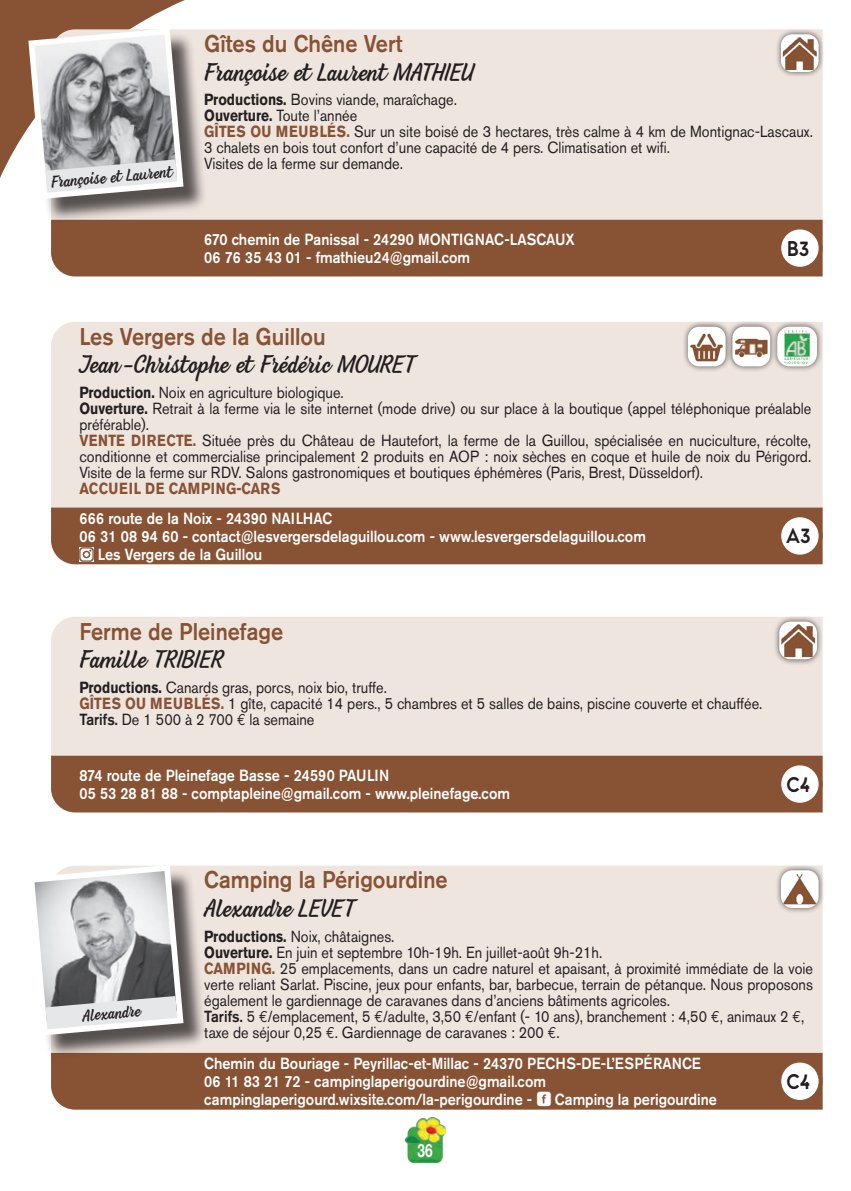
<style>
.page{position:relative;width:851px;height:1191px;background:#fff}
.page>*{position:absolute;margin:0;border:0;box-sizing:border-box;transform-origin:0 0}
.t1{font:24px "Beach Bar";color:#231f20}
.t2{font:500 24px "Akzidenz Grotesk Std";color:#885334;scale:.9 1}
.t3{font:700 22px "Venti CF";color:#231f20;scale:.9 1}
.t4{font:700 18.4px "Helvetica Neue";color:#fff;scale:.74 1}
.t5{font:16px/16px "Akzidenz Grotesk Std";color:#231f20;scale:.9 1}
.t6{font:500 16px/18px "Akzidenz Grotesk Std";color:#fff;scale:.9 1}
.t7{font:16px "Beach Bar";color:#231f20}
.t8{font:700 16px "Akzidenz Grotesk Std";letter-spacing:.025em;color:#885334;scale:.85 1}
.s1{font-weight:700}
.s2{font-weight:700;color:#885334}
.s3{font-weight:500}
.s4{font-family:"Euro Mono"}
.s5{font-family:"Koz Go Pr 6 N";font-weight:700}
</style>
<div class="page">
<svg style="left:0;top:0;width:185px;height:178px;fill:#885334"></svg>
<img style="left:405px;top:1117px;width:41px;height:45px">
<div style="left:183px;top:29px;width:639px;height:191px;background:#efe5df"></div>
<div style="left:51px;top:322px;width:771px;height:185px;background:#efe5df"></div>
<div style="left:51px;top:617px;width:771px;height:138px;background:#efe5df"></div>
<div style="left:51px;top:220px;width:771px;height:56px;background:#885334"></div>
<div style="left:779px;top:227px;width:41px;height:42px;background:#fff;border-radius:50%"></div>
<div style="left:777px;top:225px;width:45px;height:46px;border:4px solid #885334;border-radius:50%"></div>
<div style="left:51px;top:507px;width:771px;height:57px;background:#885334"></div>
<div style="left:779px;top:515px;width:41px;height:41px;background:#fff;border-radius:50%"></div>
<div style="left:777px;top:513px;width:45px;height:45px;border:4px solid #885334;border-radius:50%"></div>
<img style="left:79px;top:547px;width:15px;height:15px">
<div style="left:51px;top:755px;width:771px;height:57px;background:#885334"></div>
<div style="left:779px;top:763px;width:41px;height:41px;background:#fff;border-radius:50%"></div>
<div style="left:777px;top:761px;width:45px;height:45px;border:4px solid #885334;border-radius:50%"></div>
<div style="left:183px;top:865px;width:639px;height:188px;background:#efe5df"></div>
<div style="left:51px;top:1053px;width:771px;height:56px;background:#885334"></div>
<div style="left:779px;top:1060px;width:41px;height:42px;background:#fff;border-radius:50%"></div>
<div style="left:777px;top:1058px;width:45px;height:46px;border:4px solid #885334;border-radius:50%"></div>
<div style="left:774px;top:28px;width:51px;height:50px;background:#231f20;opacity:.75"></div>
<svg style="left:780px;top:34px;width:38px;height:38px"></svg>
<img style="left:782px;top:36px;width:34px;height:34px">
<div style="left:772px;top:615px;width:51px;height:50px;background:#231f20;opacity:.75"></div>
<svg style="left:779px;top:621px;width:37px;height:38px"></svg>
<img style="left:781px;top:623px;width:34px;height:34px">
<div style="left:726px;top:320px;width:50px;height:52px;background:#231f20;opacity:.75"></div>
<div style="left:732px;top:327px;width:38px;height:39px;background:#fff;border-radius:11px"></div>
<img style="left:735px;top:338px;width:33px;height:20px">
<div style="left:681px;top:320px;width:51px;height:52px;background:#231f20;opacity:.75"></div>
<div style="left:687px;top:327px;width:38px;height:39px;background:#fff;border-radius:11px"></div>
<img style="left:689px;top:329px;width:34px;height:34px">
<div style="left:774px;top:864px;width:51px;height:50px;background:#231f20;opacity:.75"></div>
<svg style="left:780px;top:870px;width:38px;height:38px"></svg>
<img style="left:782px;top:874px;width:34px;height:30px">
<div style="left:770px;top:320px;width:52px;height:52px;background:#231f20;opacity:.75"></div>
<div style="left:778px;top:328px;width:37px;height:37px;background:#fff;border-radius:11px"></div>
<img style="left:784px;top:330px;width:25px;height:33px">
<div style="left:777px;top:327px;width:39px;height:39px;border:2px solid #fff;border-radius:11px"></div>
<div style="left:32px;top:868px;width:176px;height:191px;background:#231f20;opacity:.75"></div>
<svg style="left:32px;top:865px;width:151px;height:170px"></svg>
<div style="left:32px;top:32px;width:176px;height:191px;background:#231f20;opacity:.75"></div>
<svg style="left:28px;top:28px;width:155px;height:171px"></svg>
<p class="t7" style="left:50px;top:172px;width:123px;rotate:-5deg">Françoise et Laurent</p>
<h1 class="t2" style="left:204px;top:29px;width:222px">Gîtes du Chêne Vert</h1>
<h1 class="t1" style="left:204px;top:57px;width:271px">Françoise et Laurent MATHIEU</h1>
<p class="t5" style="left:204px;top:92px;width:677px"><span class="s1">Productions.</span> Bovins viande, maraîchage.<br><span class="s1">Ouverture.</span> Toute l’année<br><span class="s2">GÎTES OU MEUBLÉS.</span> Sur un site boisé de 3 hectares, très calme à 4 km de Montignac-Lascaux.<br>3 chalets en bois tout confort d’une capacité de 4 pers. Climatisation et wifi.<br>Visites de la ferme sur demande.</p>
<p class="t6" style="left:204px;top:230px;width:413px">670 chemin de Panissal - 24290 MONTIGNAC-LASCAUX<br>06 76 35 43 01 - fmathieu24@gmail.com</p>
<h2 class="t3" style="left:787px;top:235px;width:26px">B3</h2>
<h1 class="t2" style="left:79px;top:321px;width:275px">Les Vergers de la Guillou</h1>
<h1 class="t1" style="left:79px;top:349px;width:337px">Jean-Christophe et Frédéric MOURET</h1>
<p class="t5" style="left:79px;top:384px;width:814px"><span class="s1">Production.</span> Noix en agriculture biologique.<br><span class="s1">Ouverture.</span> Retrait à la ferme via le site internet (mode drive) ou sur place à la boutique (appel téléphonique préalable préférable).<br><span class="s2">VENTE DIRECTE.</span> Située près du Château de Hautefort, la ferme de la Guillou, spécialisée en nuciculture, récolte, conditionne et commercialise principalement 2 produits en AOP : noix sèches en coque et huile de noix du Périgord.<br>Visite de la ferme sur RDV. Salons gastronomiques et boutiques éphémères (Paris, Brest, Düsseldorf).</p>
<p class="t8" style="left:79px;top:479px;width:238px">ACCUEIL DE CAMPING-CARS</p>
<p class="t6" style="left:79px;top:509px;width:282px">666 route de la Noix - 24390 NAILHAC</p>
<p class="t6" style="left:79px;top:527px;width:631px">06 31 08 94 60 - contact@lesvergersdelaguillou.com - www.lesvergersdelaguillou.com</p>
<p class="t6" style="left:98px;top:545px;width:184px">Les Vergers de la Guillou</p>
<h1 class="t2" style="left:79px;top:616px;width:228px">Ferme de Pleinefage</h1>
<h1 class="t1" style="left:79px;top:644px;width:145px">Famille TRIBIER</h1>
<p class="t5" style="left:79px;top:679px;width:760px"><span class="s1">Productions.</span> Canards gras, porcs, noix bio, truffe.<br><span class="s2">GÎTES OU MEUBLÉS.</span> 1 gîte, capacité 14 pers., 5 chambres et 5 salles de bains, piscine couverte et chauffée.<br><span class="s3">Tarifs.</span> De 1 500 à 2 700 <span class="s4">€</span> la semaine</p>
<p class="t6" style="left:79px;top:766px;width:480px">874 route de Pleinefage Basse - 24590 PAULIN<br>05 53 28 81 88 - comptapleine@gmail.com - www.pleinefage.com</p>
<h2 class="t3" style="left:785px;top:522px;width:29px">A3</h2>
<h2 class="t3" style="left:786px;top:770px;width:28px">C4</h2>
<p class="t7" style="left:81px;top:1005px;width:60px;rotate:-5deg">Alexandre</p>
<h1 class="t2" style="left:204px;top:865px;width:272px">Camping la Périgourdine</h1>
<h1 class="t1" style="left:204px;top:893px;width:152px">Alexandre LEVET</h1>
<p class="t5" style="left:204px;top:928px;width:677px"><span class="s1">Productions.</span> Noix, châtaignes.<br><span class="s1">Ouverture.</span> En juin et septembre 10h-19h. En juillet-août 9h-21h.<br><span class="s2">CAMPING.</span> 25 emplacements, dans un cadre naturel et apaisant, à proximité immédiate de la voie verte reliant Sarlat. Piscine, jeux pour enfants, bar, barbecue, terrain de pétanque. Nous proposons également le gardiennage de caravanes dans d’anciens bâtiments agricoles.<br><span class="s3">Tarifs.</span> 5 <span class="s4">€</span>/emplacement, 5 <span class="s4">€</span>/adulte, 3,50 <span class="s4">€</span>/enfant (- 10 ans), branchement : 4,50 <span class="s4">€</span>, animaux 2 <span class="s4">€</span>, taxe de séjour 0,25 <span class="s4">€</span>. Gardiennage de caravanes : 200 <span class="s4">€</span>.</p>
<h2 class="t3" style="left:786px;top:1068px;width:28px">C4</h2>
<p class="t6" style="left:204px;top:1054px;width:571px">Chemin du Bouriage - Peyrillac-et-Millac - 24370 PECHS-DE-L’ESPÉRANCE<br>06 11 83 21 72 - campinglaperigourdine@gmail.com campinglaperigourd.wixsite.com/la-perigourdine - <span class="s5">f</span> Camping la perigourdine</p>
<p class="t4" style="left:417px;top:1139px;width:22px">36</p>
</div>
